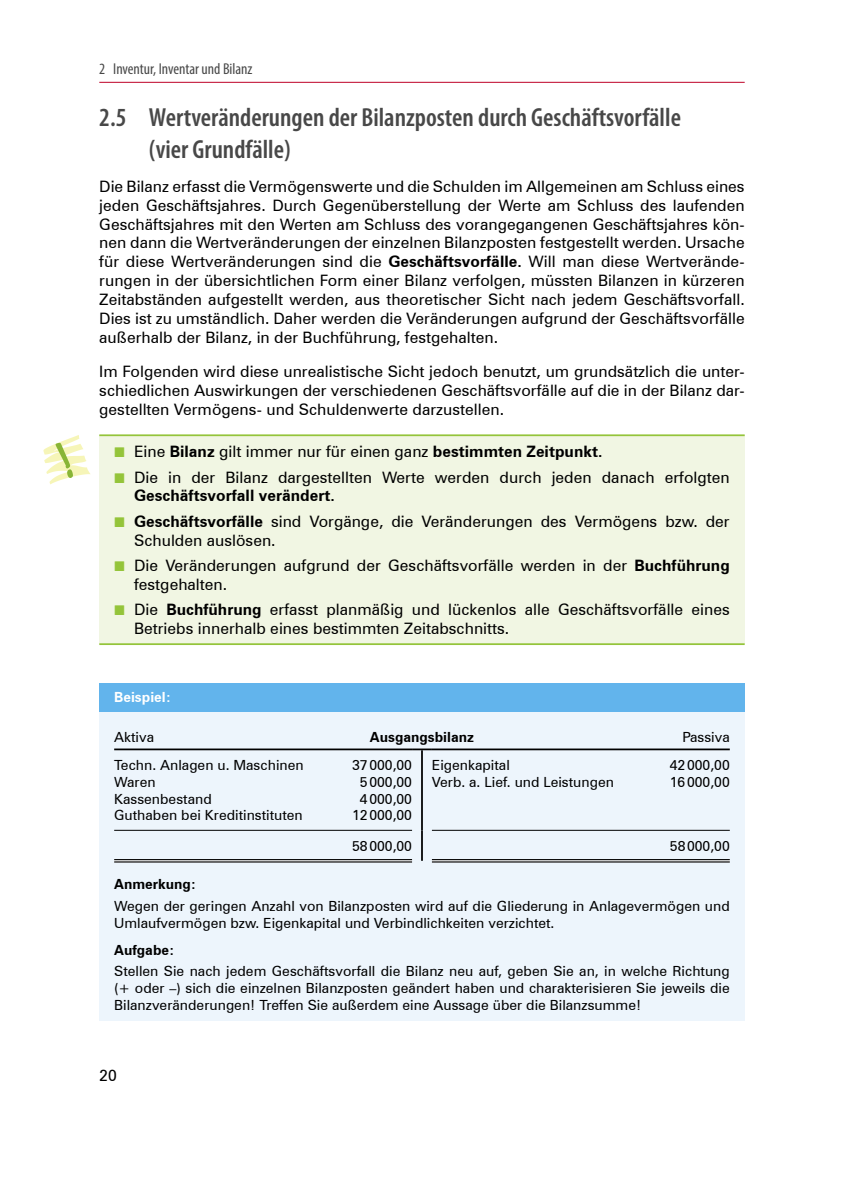
<style>
.page{position:relative;width:844px;height:1191px;background:#fff}
.page>*{position:absolute;margin:0;border:0;box-sizing:border-box;transform-origin:0 0}
.t1{font:600 condensed 26.25px/31.5px "Myriad Pro";color:#484848}
.Fließtext{font:15.75px/18.9px "Zurich BT";color:#000}
.Kolumnentitel_links{font:condensed 15.75px "Myriad Pro";color:#484848}
.Beispiel_Text-Unterl{font:14px/16.8px "Zurich BT";color:#000}
.Tabelle{font:14px "Zurich BT";color:#000}
.Fließtext-8_pt{font:14px "Zurich BT";color:#000}
.Beispiel_Text-Unterl-2{font:700 14px "Zurich BT";color:#000}
.Fließtext-8_pt-2{font:700 14px "Zurich BT";color:#000}
.Beispiel{font:700 14px "Zurich BT";color:#fff}
.s1{font-weight:700}
.s2{font-family:"Uni Math";font-size:14px;color:#94c43a}
</style>
<div class="page">
<hr style="left:99px;top:82px;width:645px;height:1px;background:#be0027">
<div style="left:99px;top:683px;width:645px;height:29px;background:#62b4ec"></div>
<div style="left:99px;top:712px;width:645px;height:188px;background:#edf5fc"></div>
<div style="left:99px;top:890px;width:645px;height:48px;background:#edf5fc"></div>
<div style="left:99px;top:934px;width:645px;height:31px;background:#edf5fc"></div>
<div style="left:99px;top:955px;width:645px;height:65px;background:#edf5fc"></div>
<div style="left:99px;top:435px;width:645px;height:209px;background:#f1f6e3"></div>
<hr style="left:99px;top:434px;width:645px;height:2px;background:#94c43a">
<hr style="left:99px;top:643px;width:645px;height:2px;background:#94c43a">
<hr style="left:432px;top:859px;width:297px;height:3px;background:#fff">
<hr style="left:114px;top:859px;width:298px;height:3px;background:#fff">
<hr style="left:114px;top:748px;width:298px;height:2px;background:#000">
<svg style="left:412px;top:748px;width:20px;height:2px"></svg>
<hr style="left:432px;top:748px;width:297px;height:2px;background:#000">
<hr style="left:421px;top:750px;width:2px;height:80px;background:#000">
<hr style="left:421px;top:830px;width:2px;height:30px;background:#000">
<hr style="left:114px;top:830px;width:298px;height:1px;background:#000">
<hr style="left:432px;top:830px;width:297px;height:1px;background:#000">
<hr style="left:432px;top:859px;width:297px;height:1px;background:#000">
<hr style="left:432px;top:861px;width:297px;height:1px;background:#000">
<hr style="left:114px;top:859px;width:298px;height:1px;background:#000">
<hr style="left:114px;top:861px;width:298px;height:1px;background:#000">
<svg style="left:43px;top:435px;width:47px;height:49px"></svg>
<p class="Kolumnentitel_links" style="left:99px;top:60px;width:155px">2 Inventur, Inventar und Bilanz</p>
<p class="t1" style="left:149px;top:102px;width:533px;text-indent:-50px">2.5 Wertveränderungen der Bilanzposten durch Geschäftsvorfälle (vier Grundfälle)</p>
<p class="Fließtext" style="left:99px;top:176px;width:646px;text-align:justify">Die Bilanz erfasst die Vermögenswerte und die Schulden im Allgemeinen am Schluss eines jeden Geschäftsjahres. Durch Gegenüberstellung der Werte am Schluss des laufenden Geschäftsjahres mit den Werten am Schluss des vorangegangenen Geschäftsjahres kön&shy;nen dann die Wertveränderungen der einzelnen Bilanzposten festgestellt werden. Ursache für diese Wertveränderungen sind die <span class="s1">Geschäftsvorfälle.</span> Will man diese Wertverände&shy;rungen in der übersichtlichen Form einer Bilanz verfolgen, müssten Bilanzen in kürzeren Zeitabständen aufgestellt werden, aus theoretischer Sicht nach jedem Geschäftsvorfall.<br>Dies ist zu umständlich. Daher werden die Veränderungen aufgrund der Geschäftsvorfälle außerhalb der Bilanz, in der Buchführung, festgehalten.</p>
<p class="Fließtext" style="left:99px;top:361px;width:646px;text-align:justify">Im Folgenden wird diese unrealistische Sicht jedoch benutzt, um grundsätzlich die unter&shy;schiedlichen Auswirkungen der verschiedenen Geschäftsvorfälle auf die in der Bilanz dar&shy;gestellten Vermögens- und Schuldenwerte darzustellen.</p>
<p class="Fließtext" style="left:114px;top:442px;width:489px"><span class="s2">■</span> Eine <span class="s1">Bilanz</span> gilt immer nur für einen ganz <span class="s1">bestimmten Zeitpunkt.</span></p>
<p class="Fließtext" style="left:134px;top:467px;width:597px;text-indent:-20px"><span class="s2">■</span> Die in der Bilanz dargestellten Werte werden durch jeden danach erfolgten<br><span class="s1">Geschäftsvorfall verändert.</span></p>
<p class="Fließtext" style="left:134px;top:511px;width:597px;text-indent:-20px"><span class="s2">■</span> <span class="s1">Geschäftsvorfälle</span> sind Vorgänge, die Veränderungen des Vermögens bzw. der<br>Schulden auslösen.</p>
<p class="Fließtext" style="left:134px;top:556px;width:597px;text-indent:-20px"><span class="s2">■</span> Die Veränderungen aufgrund der Geschäftsvorfälle werden in der <span class="s1">Buchführung </span>festgehalten.</p>
<p class="Fließtext" style="left:134px;top:600px;width:597px;text-indent:-20px"><span class="s2">■</span> Die <span class="s1">Buchführung</span> erfasst planmäßig und lückenlos alle Geschäftsvorfälle eines<br>Betriebs innerhalb eines bestimmten Zeitabschnitts.</p>
<p class="Beispiel" style="left:114px;top:688px;width:58px">Beispiel:</p>
<p class="Fließtext-8_pt" style="left:114px;top:728px;width:41px">Aktiva</p>
<p class="Fließtext-8_pt-2" style="left:370px;top:728px;width:105px">Ausgangsbilanz</p>
<p class="Fließtext-8_pt" style="left:682px;top:728px;width:49px">Passiva</p>
<p class="Tabelle" style="left:114px;top:756px;width:191px">Techn. Anlagen u. Maschinen</p>
<p class="Tabelle" style="left:352px;top:756px;width:61px">37000,00</p>
<p class="Tabelle" style="left:114px;top:773px;width:43px">Waren</p>
<p class="Tabelle" style="left:360px;top:773px;width:54px">5000,00</p>
<p class="Tabelle" style="left:114px;top:790px;width:99px">Kassenbestand</p>
<p class="Tabelle" style="left:360px;top:790px;width:54px">4000,00</p>
<p class="Tabelle" style="left:114px;top:807px;width:190px">Guthaben bei Kreditinstituten</p>
<p class="Tabelle" style="left:352px;top:807px;width:61px">12000,00</p>
<p class="Tabelle" style="left:432px;top:756px;width:79px">Eigenkapital</p>
<p class="Tabelle" style="left:669px;top:756px;width:61px">42000,00</p>
<p class="Tabelle" style="left:432px;top:773px;width:183px">Verb. a. Lief. und Leistungen</p>
<p class="Tabelle" style="left:669px;top:773px;width:61px">16000,00</p>
<p class="Fließtext-8_pt" style="left:352px;top:837px;width:61px">58000,00</p>
<p class="Fließtext-8_pt" style="left:669px;top:837px;width:61px">58000,00</p>
<p class="Beispiel_Text-Unterl-2" style="left:114px;top:875px;width:84px">Anmerkung:</p>
<p class="Beispiel_Text-Unterl" style="left:114px;top:897px;width:617px">Wegen der geringen Anzahl von Bilanzposten wird auf die Gliederung in Anlagevermögen und<br>Umlaufvermögen bzw. Eigenkapital und Verbindlichkeiten verzichtet.</p>
<p class="Beispiel_Text-Unterl-2" style="left:114px;top:941px;width:62px">Aufgabe:</p>
<p class="Beispiel_Text-Unterl" style="left:114px;top:963px;width:617px;text-align:justify">Stellen Sie nach jedem Geschäftsvorfall die Bilanz neu auf, geben Sie an, in welche Richtung (+ oder –) sich die einzelnen Bilanzposten geändert haben und charakterisieren Sie jeweils die Bilanzveränderungen! Treffen Sie außerdem eine Aussage über die Bilanzsumme!</p>
<p class="Fließtext" style="left:99px;top:1066px;width:19px">20</p>
</div>
